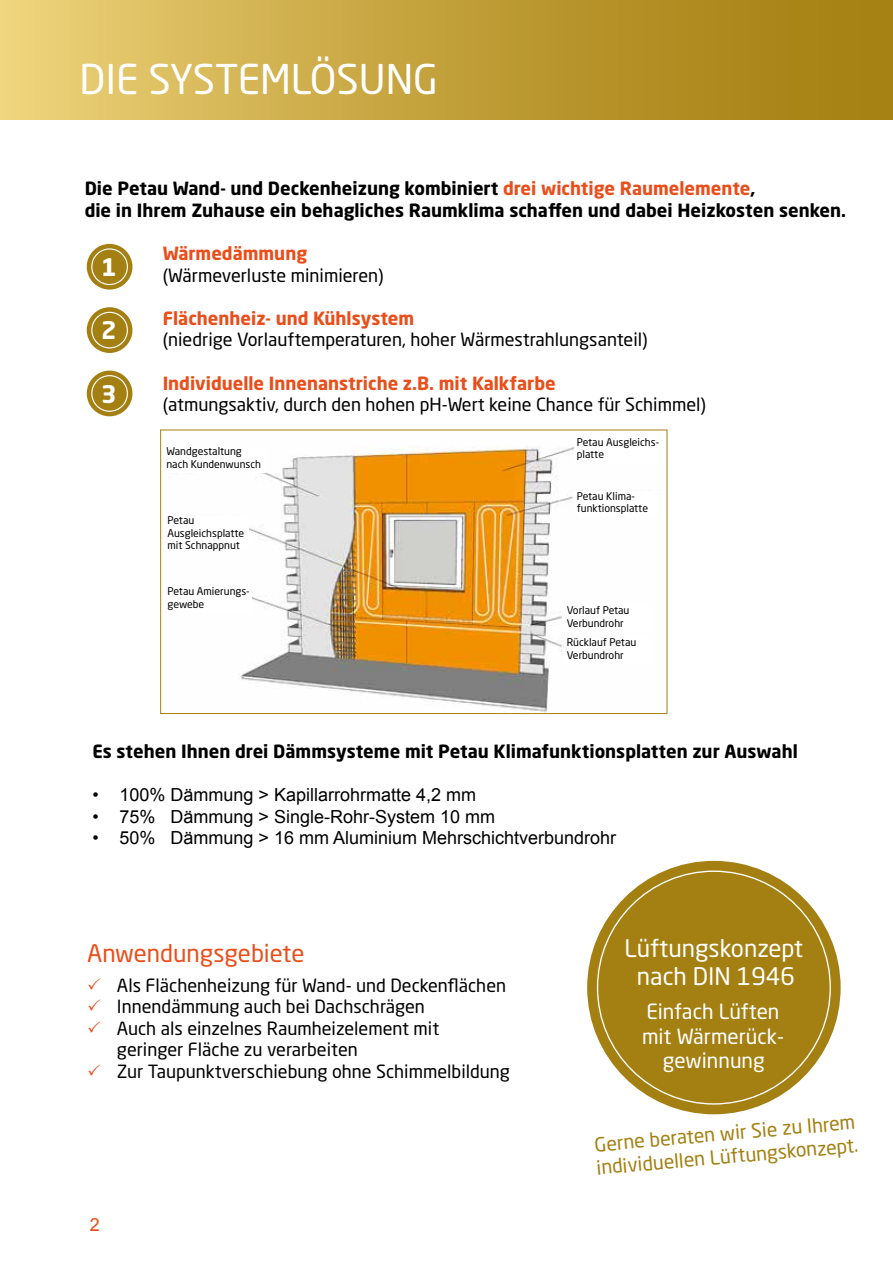
<style>
.page{position:relative;width:893px;height:1263px;background:#fff}
.page>*{position:absolute;margin:0;border:0;box-sizing:border-box;transform-origin:0 0}
.t1{font:40.5px "Neo Sans W1 G";color:#fff}
.t2{font:24px/28.8px "Neo Sans W1 G";color:#fff;text-align:center}
.t3{font:24px "Neo Sans W1 G";color:#e94e1b}
.t4{font:700 24px "Neo Sans W1 G";color:#fff}
.t5{font:20.7px/24.9px "Neo Sans W1 G";color:#fff;text-align:center}
.t6{font:19.5px/23.2px "Neo Sans W1 G";color:#a48013}
.t7{font:18px/21.6px "Neo Sans W1 G";color:#000}
.t8{font:700 18px/21.6px "Neo Sans W1 G";color:#000}
.t9{font:18px "Arial";color:#000}
.t10{font:700 18px "Neo Sans W1 G";color:#e94e1b}
.t11{font:18px "Arial";color:#e94e1b}
.t12{font:10.5px/12.6px "Neo Sans W1 G";color:#000}
.s1{color:#e94e1b}
</style>
<div class="page">
<div style="left:0;top:0;width:893px;height:119px;background:linear-gradient(to right,#ebcf75,#9f7808)"></div>
<div style="left:87px;top:244px;width:45px;height:46px;background:#a48013;border-radius:50%"></div>
<div style="left:91px;top:248px;width:37px;height:37px;border:1px solid #fff;border-radius:50%"></div>
<div style="left:87px;top:307px;width:45px;height:46px;background:#a48013;border-radius:50%"></div>
<div style="left:91px;top:312px;width:37px;height:36px;border:1px solid #fff;border-radius:50%"></div>
<div style="left:87px;top:371px;width:45px;height:45px;background:#a48013;border-radius:50%"></div>
<div style="left:91px;top:375px;width:37px;height:37px;border:1px solid #fff;border-radius:50%"></div>
<div style="left:587px;top:861px;width:254px;height:253px;background:#a48013;border-radius:50%"></div>
<img style="left:176px;top:446px;width:443px;height:266px">
<div style="left:160px;top:429px;width:507px;height:285px;border:1px solid #a48013"></div>
<div style="left:164px;top:447px;width:102px;height:25px;background:#fff"></div>
<div style="left:165px;top:516px;width:83px;height:33px;background:#fff"></div>
<div style="left:165px;top:587px;width:87px;height:26px;background:#fff"></div>
<div style="left:574px;top:437px;width:87px;height:26px;background:#fff"></div>
<div style="left:574px;top:492px;width:87px;height:25px;background:#fff"></div>
<div style="left:564px;top:606px;width:87px;height:25px;background:#fff"></div>
<div style="left:564px;top:638px;width:87px;height:25px;background:#fff"></div>
<h1 class="t1" style="left:79px;top:55px;width:360px">DIE SYSTEMLÖSUNG</h1>
<p class="t8" style="left:85px;top:177px;width:763px">Die Petau Wand- und Deckenheizung kombiniert <span class="s1">drei wichtige Raumelemente</span>,<br>die in Ihrem Zuhause ein behagliches Raumklima schaffen und dabei Heizkosten senken.</p>
<p class="t10" style="left:163px;top:242px;width:146px">Wärmedämmung</p>
<p class="t7" style="left:163px;top:264px;width:222px">(Wärmeverluste minimieren)</p>
<p class="t10" style="left:163px;top:307px;width:253px">Flächenheiz- und Kühlsystem</p>
<p class="t7" style="left:163px;top:329px;width:487px">(niedrige Vorlauftemperaturen, hoher Wärmestrahlungsanteil)</p>
<p class="t10" style="left:163px;top:371px;width:395px">Individuelle Innenanstriche z.B. mit Kalkfarbe</p>
<p class="t7" style="left:163px;top:394px;width:545px">(atmungsaktiv, durch den hohen pH-Wert keine Chance für Schimmel)</p>
<h2 class="t4" style="left:101px;top:252px;width:17px">1</h2>
<h2 class="t4" style="left:101px;top:315px;width:17px">2</h2>
<h2 class="t4" style="left:101px;top:378px;width:17px">3</h2>
<p class="t12" style="left:166px;top:445px;width:96px">Wandgestaltung nach Kundenwunsch</p>
<p class="t12" style="left:168px;top:514px;width:78px">Petau<br>Ausgleichsplatte mit Schnappnut</p>
<p class="t12" style="left:168px;top:585px;width:84px">Petau Amierungs&shy;gewebe</p>
<p class="t12" style="left:577px;top:435px;width:84px">Petau Ausgleichs&shy;platte</p>
<p class="t12" style="left:577px;top:489px;width:73px">Petau Klima&shy;funktionsplatte</p>
<p class="t12" style="left:567px;top:604px;width:64px">Vorlauf Petau<br>Verbundrohr</p>
<p class="t12" style="left:567px;top:636px;width:71px">Rücklauf Petau<br>Verbundrohr</p>
<p class="t8" style="left:92px;top:740px;width:707px">Es stehen Ihnen drei Dämmsysteme mit Petau Klimafunktionsplatten zur Auswahl</p>
<p class="t9" style="left:92px;top:783px;width:385px">• 100% Dämmung &gt; Kapillarrohrmatte 4,2 mm</p>
<p class="t9" style="left:92px;top:805px;width:404px">• 75% Dämmung &gt; Single-Rohr-System 10 mm</p>
<p class="t9" style="left:92px;top:826px;width:525px">• 50% Dämmung &gt; 16 mm Aluminium Mehrschichtverbundrohr</p>
<h2 class="t3" style="left:87px;top:938px;width:219px">Anwendungsgebiete</h2>
<p class="t7" style="left:87px;top:974px;width:420px"><span class="s1">✓</span> Als Flächenheizung für Wand- und Deckenflächen</p>
<p class="t7" style="left:87px;top:995px;width:339px"><span class="s1">✓</span> Innendämmung auch bei Dachschrägen</p>
<p class="t7" style="left:117px;top:1017px;width:324px;text-indent:-30px"><span class="s1">✓</span> Auch als einzelnes Raumheizelement mit geringer Fläche zu verarbeiten</p>
<p class="t7" style="left:87px;top:1060px;width:424px"><span class="s1">✓</span> Zur Taupunktverschiebung ohne Schimmelbildung</p>
<p class="t11" style="left:90px;top:1213px;width:12px">2</p>
<h2 class="t2" style="left:624px;top:933px;width:180px">Lüftungskonzept nach DIN 1946</h2>
<p class="t5" style="left:642px;top:998px;width:141px">Einfach Lüften mit Wärmerück&shy;gewinnung</p>
<p class="t6" style="left:593px;top:1132px;width:264px;rotate:-5deg">Gerne beraten wir Sie zu Ihrem individuellen Lüftungskonzept.</p>
</div>
